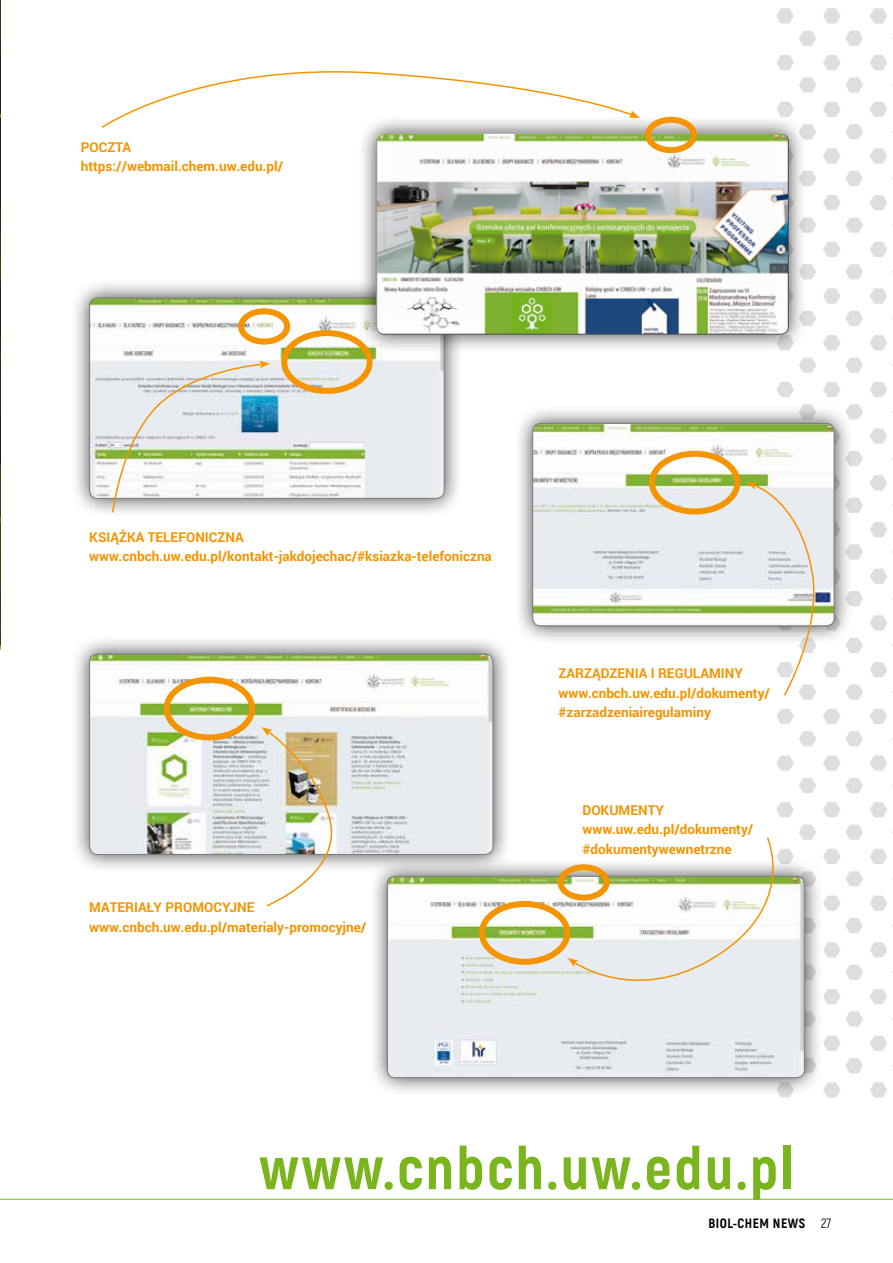
<style>
.page{position:relative;width:893px;height:1263px;background:#fff}
.page>*{position:absolute;margin:0;border:0;box-sizing:border-box;transform-origin:0 0}
.t1{font:800 60px "Akrobat";letter-spacing:.04em;color:#7ab51d}
.t2{font:700 13.5px/19.5px "Roboto";color:#f39400}
.t3{font:800 13.5px "Akrobat";letter-spacing:.04em;color:#000}
.s1{font-weight:400}
</style>
<div class="page">
<svg style="left:870px;top:1082px;width:17px;height:15px"></svg>
<svg style="left:824px;top:1082px;width:17px;height:15px"></svg>
<svg style="left:870px;top:1035px;width:17px;height:16px"></svg>
<svg style="left:824px;top:1035px;width:17px;height:16px"></svg>
<svg style="left:870px;top:989px;width:17px;height:15px"></svg>
<svg style="left:824px;top:989px;width:17px;height:15px"></svg>
<svg style="left:870px;top:942px;width:17px;height:15px"></svg>
<svg style="left:824px;top:942px;width:17px;height:15px"></svg>
<svg style="left:870px;top:895px;width:17px;height:16px"></svg>
<svg style="left:824px;top:895px;width:17px;height:16px"></svg>
<svg style="left:870px;top:849px;width:17px;height:15px"></svg>
<svg style="left:823px;top:849px;width:18px;height:15px"></svg>
<svg style="left:870px;top:802px;width:17px;height:15px"></svg>
<svg style="left:823px;top:802px;width:18px;height:15px"></svg>
<svg style="left:777px;top:802px;width:17px;height:15px"></svg>
<svg style="left:870px;top:755px;width:17px;height:16px"></svg>
<svg style="left:823px;top:755px;width:18px;height:16px"></svg>
<svg style="left:777px;top:755px;width:17px;height:16px"></svg>
<svg style="left:870px;top:709px;width:17px;height:15px"></svg>
<svg style="left:823px;top:709px;width:18px;height:15px"></svg>
<svg style="left:777px;top:709px;width:17px;height:15px"></svg>
<svg style="left:870px;top:662px;width:17px;height:15px"></svg>
<svg style="left:870px;top:615px;width:17px;height:16px"></svg>
<svg style="left:870px;top:569px;width:17px;height:15px"></svg>
<svg style="left:870px;top:522px;width:17px;height:15px"></svg>
<svg style="left:870px;top:475px;width:17px;height:15px"></svg>
<svg style="left:870px;top:428px;width:17px;height:16px"></svg>
<svg style="left:870px;top:382px;width:17px;height:15px"></svg>
<svg style="left:823px;top:382px;width:18px;height:15px"></svg>
<svg style="left:777px;top:382px;width:17px;height:15px"></svg>
<svg style="left:870px;top:335px;width:17px;height:15px"></svg>
<svg style="left:823px;top:335px;width:18px;height:15px"></svg>
<svg style="left:870px;top:288px;width:17px;height:16px"></svg>
<svg style="left:823px;top:288px;width:18px;height:16px"></svg>
<svg style="left:870px;top:242px;width:17px;height:15px"></svg>
<svg style="left:823px;top:242px;width:18px;height:15px"></svg>
<svg style="left:870px;top:195px;width:17px;height:15px"></svg>
<svg style="left:823px;top:195px;width:18px;height:15px"></svg>
<svg style="left:870px;top:148px;width:17px;height:16px"></svg>
<svg style="left:823px;top:148px;width:18px;height:16px"></svg>
<svg style="left:870px;top:102px;width:17px;height:15px"></svg>
<svg style="left:823px;top:102px;width:18px;height:15px"></svg>
<svg style="left:777px;top:102px;width:17px;height:12px"></svg>
<svg style="left:870px;top:55px;width:17px;height:15px"></svg>
<svg style="left:823px;top:55px;width:18px;height:15px"></svg>
<svg style="left:777px;top:55px;width:17px;height:15px"></svg>
<svg style="left:870px;top:8px;width:17px;height:16px"></svg>
<svg style="left:823px;top:8px;width:18px;height:16px"></svg>
<svg style="left:777px;top:8px;width:17px;height:16px"></svg>
<svg style="left:845px;top:1058px;width:18px;height:15px"></svg>
<svg style="left:846px;top:1011px;width:17px;height:15px"></svg>
<svg style="left:845px;top:965px;width:18px;height:15px"></svg>
<svg style="left:845px;top:918px;width:18px;height:15px"></svg>
<svg style="left:845px;top:871px;width:18px;height:15px"></svg>
<svg style="left:845px;top:824px;width:18px;height:16px"></svg>
<svg style="left:845px;top:778px;width:18px;height:15px"></svg>
<svg style="left:799px;top:778px;width:17px;height:15px"></svg>
<svg style="left:845px;top:731px;width:18px;height:15px"></svg>
<svg style="left:799px;top:731px;width:17px;height:15px"></svg>
<svg style="left:853px;top:451px;width:10px;height:15px"></svg>
<svg style="left:853px;top:404px;width:10px;height:15px"></svg>
<svg style="left:845px;top:358px;width:18px;height:15px"></svg>
<svg style="left:799px;top:358px;width:17px;height:15px"></svg>
<svg style="left:845px;top:311px;width:18px;height:15px"></svg>
<svg style="left:808px;top:311px;width:8px;height:15px"></svg>
<svg style="left:845px;top:264px;width:18px;height:15px"></svg>
<svg style="left:808px;top:264px;width:8px;height:15px"></svg>
<svg style="left:845px;top:217px;width:18px;height:16px"></svg>
<svg style="left:808px;top:217px;width:8px;height:16px"></svg>
<svg style="left:845px;top:171px;width:18px;height:15px"></svg>
<svg style="left:808px;top:171px;width:8px;height:15px"></svg>
<svg style="left:845px;top:124px;width:18px;height:15px"></svg>
<svg style="left:808px;top:124px;width:8px;height:15px"></svg>
<svg style="left:846px;top:77px;width:17px;height:16px"></svg>
<svg style="left:799px;top:77px;width:17px;height:16px"></svg>
<svg style="left:845px;top:31px;width:18px;height:15px"></svg>
<svg style="left:799px;top:31px;width:17px;height:15px"></svg>
<svg style="left:0;top:0;width:1px;height:650px"></svg>
<div style="left:368px;top:857px;width:456px;height:240px;background:#000;opacity:.75"></div>
<img style="left:387px;top:876px;width:417px;height:202px">
<div style="left:71px;top:279px;width:392px;height:238px;background:#000;opacity:.75"></div>
<img style="left:90px;top:298px;width:354px;height:200px">
<div style="left:89px;top:298px;width:355px;height:201px;border:1px solid #7b7c7e;border-radius:8px"></div>
<div style="left:71px;top:635px;width:441px;height:238px;background:#000;opacity:.75"></div>
<img style="left:90px;top:654px;width:403px;height:200px">
<div style="left:89px;top:654px;width:404px;height:201px;border:1px solid #7b7c7e;border-radius:8px"></div>
<div style="left:358px;top:114px;width:450px;height:239px;background:#000;opacity:.75"></div>
<div style="left:375px;top:135px;width:414px;height:201px;background:#7b7c7e;opacity:.75"></div>
<div style="left:514px;top:404px;width:339px;height:241px;background:#000;opacity:.75"></div>
<img style="left:533px;top:423px;width:301px;height:203px">
<div style="left:532px;top:423px;width:302px;height:203px;border:1px solid #7b7c7e;border-radius:8px"></div>
<div style="left:645px;top:117px;width:52px;height:36px;border:6px solid #f39400;border-radius:50%"></div>
<div style="left:238px;top:308px;width:52px;height:37px;border:6px solid #f39400;border-radius:50%"></div>
<div style="left:558px;top:864px;width:52px;height:37px;border:6px solid #f39400;border-radius:50%"></div>
<div style="left:649px;top:451px;width:91px;height:63px;border:6px solid #f39400;border-radius:50%"></div>
<div style="left:281px;top:330px;width:92px;height:64px;border:6px solid #f39400;border-radius:50%"></div>
<div style="left:164px;top:677px;width:91px;height:63px;border:6px solid #f39400;border-radius:50%"></div>
<div style="left:479px;top:901px;width:91px;height:64px;border:6px solid #f39400;border-radius:50%"></div>
<hr style="left:0;top:1199px;width:893px;height:1px;background:#7ab51d">
<svg style="left:101px;top:71px;width:539px;height:58px"></svg>
<svg style="left:111px;top:361px;width:159px;height:153px"></svg>
<svg style="left:746px;top:475px;width:117px;height:225px"></svg>
<img style="left:261px;top:727px;width:83px;height:180px">
<svg style="left:568px;top:824px;width:248px;height:202px"></svg>
<p class="t2" style="left:81px;top:136px;width:204px">POCZTA https://webmail.chem.uw.edu.pl/</p>
<p class="t2" style="left:89px;top:526px;width:404px">KSIĄŻKA TELEFONICZNA www.cnbch.uw.edu.pl/kontakt-jakdojechac/#ksiazka-telefoniczna</p>
<p class="t2" style="left:89px;top:897px;width:279px">MATERIAŁY PROMOCYJNE www.cnbch.uw.edu.pl/materialy-promocyjne/</p>
<p class="t2" style="left:558px;top:663px;width:213px">ZARZĄDZENIA I REGULAMINY www.cnbch.uw.edu.pl/dokumenty/ #zarzadzeniairegulaminy</p>
<p class="t2" style="left:583px;top:799px;width:172px">DOKUMENTY www.uw.edu.pl/dokumenty/ #dokumentywewnetrzne</p>
<h1 class="t1" style="left:259px;top:1130px;width:536px">www.cnbch.uw.edu.pl</h1>
<p class="t3" style="left:709px;top:1214px;width:124px">BIOL-CHEM NEWS <span class="s1">27</span></p>
</div>
